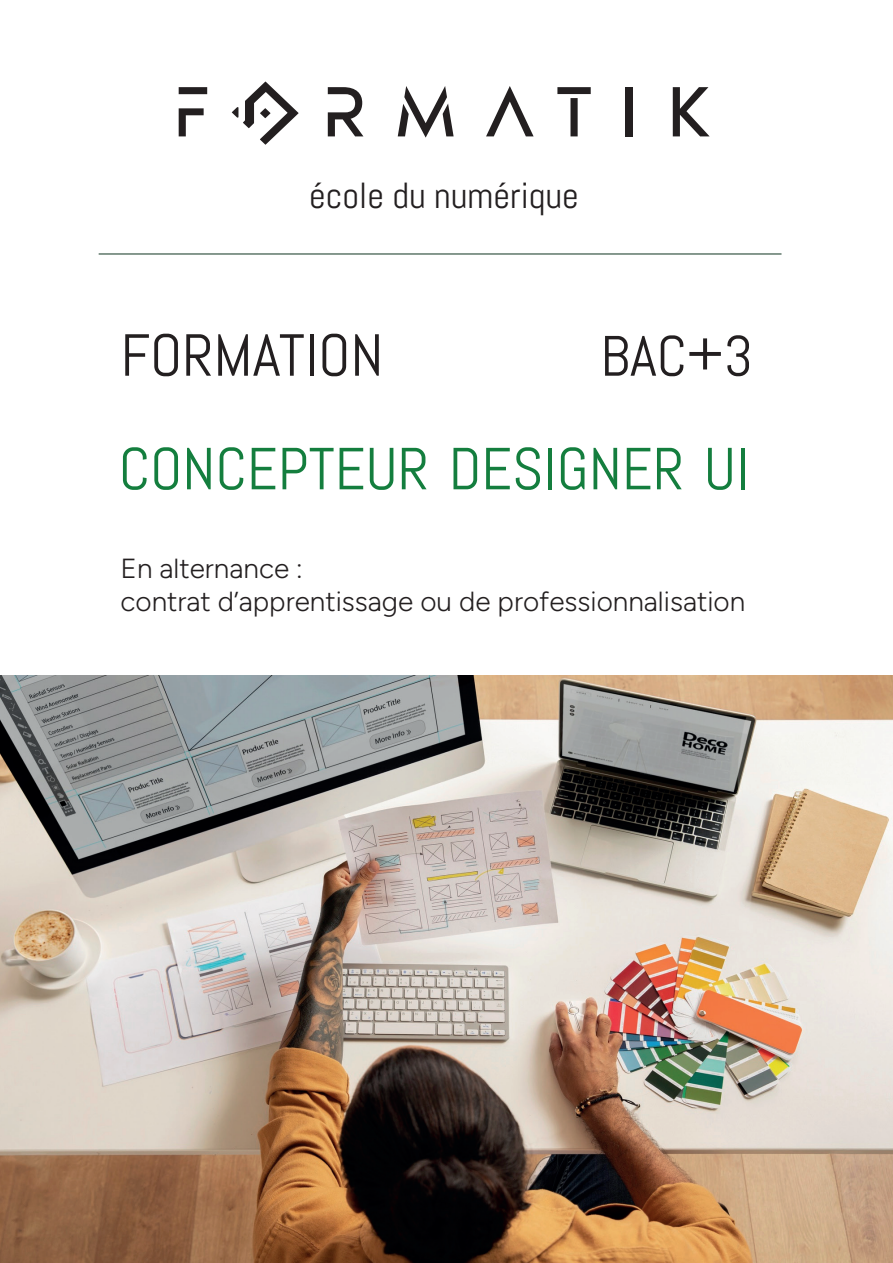
<style>
.page{position:relative;width:893px;height:1263px;background:#fff}
.page>*{position:absolute;margin:0;border:0;box-sizing:border-box;transform-origin:0 0}
.t1{font:59.25px "Abel";color:#147e3e}
.t2{font:59.25px "Abel";color:#231f20}
.t3{font:56.85px "Abel";color:#231f20}
.t4{font:36.3px "Abel";color:#231f20}
.t5{font:300 27.6px/33.2px "Figtree";color:#231f20}
.s1{font-size:62.1px}
.s2{font-size:57px}
</style>
<div class="page">
<hr style="left:99px;top:254px;width:682px;height:1px;background:#0d321f">
<svg style="left:179px;top:87px;width:28px;height:49px"></svg>
<svg style="left:328px;top:87px;width:35px;height:49px"></svg>
<svg style="left:398px;top:86px;width:56px;height:52px"></svg>
<svg style="left:486px;top:86px;width:48px;height:50px"></svg>
<svg style="left:557px;top:87px;width:34px;height:49px"></svg>
<div style="left:626px;top:87px;width:7px;height:49px;background:#231f20"></div>
<svg style="left:673px;top:87px;width:36px;height:49px"></svg>
<svg style="left:232px;top:82px;width:67px;height:63px"></svg>
<img style="left:0;top:675px;width:893px;height:588px">
<h3 class="t4" style="left:309px;top:172px;width:271px">école du numérique</h3>
<h1 class="t2" style="left:120px;top:318px;width:265px">FORMATION</h1>
<h2 class="t3" style="left:600px;top:320px;width:154px">BAC<span class="s1">+</span><span class="s2">3</span></h2>
<h1 class="t1" style="left:119px;top:431px;width:632px">CONCEPTEUR DESIGNER UI</h1>
<p class="t5" style="left:120px;top:552px;width:626px">En alternance :<br>contrat d’apprentissage ou de professionnalisation</p>
</div>
